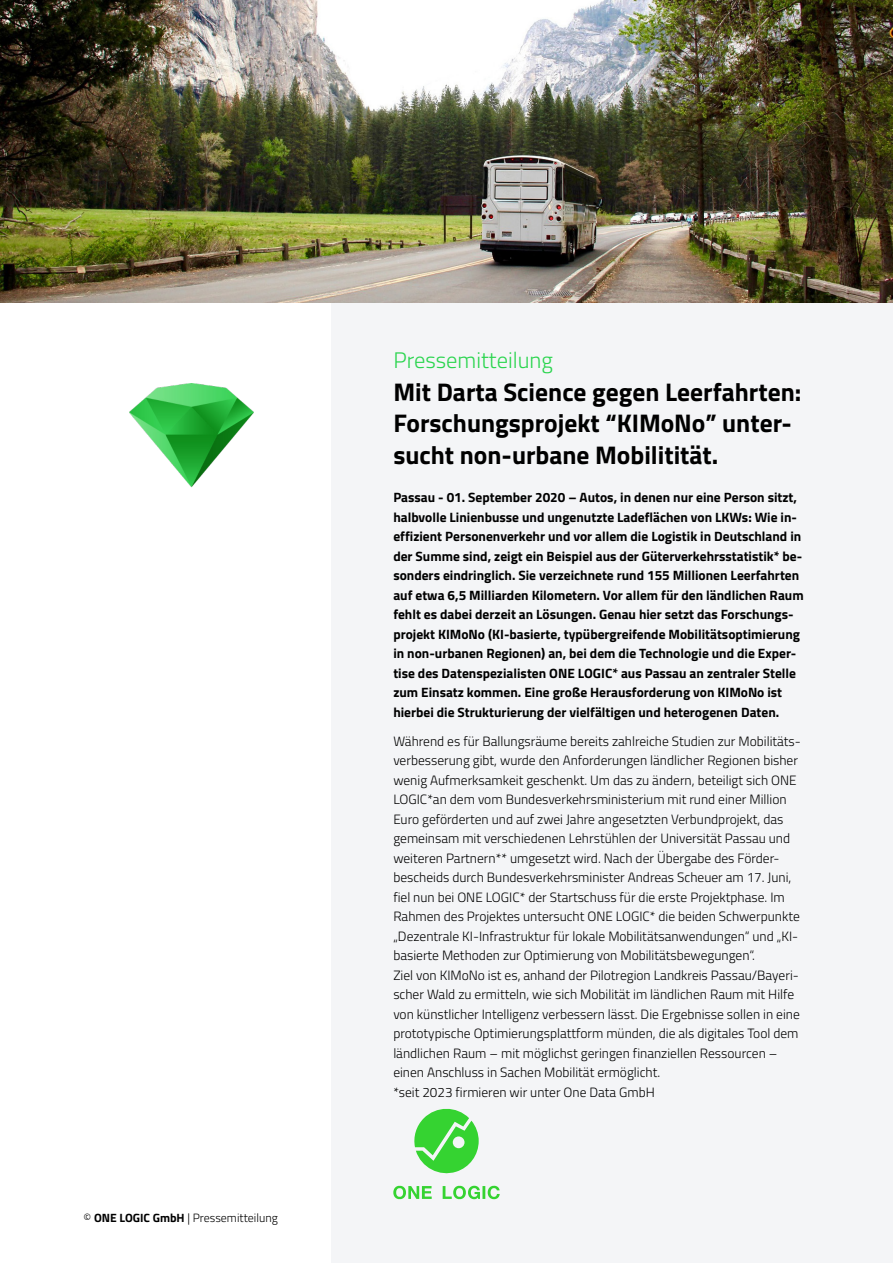
<style>
.page{position:relative;width:893px;height:1263px;background:#fff}
.page>*{position:absolute;margin:0;border:0;box-sizing:border-box;transform-origin:0 0}
.t1{font:700 25.5px/31.5px "Cairo";color:#000}
.t2{font:300 22.5px "Cairo";color:#2bd54f}
.t3{font:300 13.5px/19.5px "Cairo";color:#000}
.t4{font:700 13.5px/19.5px "Cairo";color:#000}
.t5{font:300 12px "Cairo";color:#000}
.s1{font-weight:700}
</style>
<div class="page">
<div style="left:332px;top:0;width:561px;height:1263px;background:#f4f5f7"></div>
<img style="left:0;top:0;width:893px;height:303px">
<svg style="left:393px;top:1185px;width:107px;height:14px"></svg>
<svg style="left:414px;top:1108px;width:65px;height:66px"></svg>
<img style="left:130px;top:383px;width:124px;height:105px">
<p class="t5" style="left:84px;top:1209px;width:196px">© <span class="s1">ONE LOGIC GmbH</span> | Pressemitteilung</p>
<h2 class="t2" style="left:393px;top:344px;width:161px">Pressemitteilung</h2>
<h1 class="t1" style="left:393px;top:376px;width:409px">Mit Darta Science gegen Leerfahrten:<br>Forschungsprojekt “KIMoNo” unter&shy;sucht non-urbane Mobilitität.</h1>
<p class="t4" style="left:393px;top:487px;width:412px">Passau - 01. September 2020 – Autos, in denen nur eine Person sitzt, halbvolle Linienbusse und ungenutzte Ladeflächen von LKWs: Wie in&shy;effizient Personenverkehr und vor allem die Logistik in Deutschland in der Summe sind, zeigt ein Beispiel aus der Güterverkehrsstatistik* be&shy;sonders eindringlich. Sie verzeichnete rund 155 Millionen Leerfahrten auf etwa 6,5 Milliarden Kilometern. Vor allem für den ländlichen Raum fehlt es dabei derzeit an Lösungen. Genau hier setzt das Forschungs&shy;projekt KIMoNo (KI-basierte, typübergreifende Mobilitätsoptimierung in non-urbanen Regionen) an, bei dem die Technologie und die Exper&shy;tise des Datenspezialisten ONE LOGIC* aus Passau an zentraler Stelle zum Einsatz kommen. Eine große Herausforderung von KIMoNo ist hierbei die Strukturierung der vielfältigen und heterogenen Daten.</p>
<p class="t3" style="left:393px;top:731px;width:409px">Während es für Ballungsräume bereits zahlreiche Studien zur Mobilitäts&shy;verbesserung gibt, wurde den Anforderungen ländlicher Regionen bisher wenig Aufmerksamkeit geschenkt. Um das zu ändern, beteiligt sich ONE LOGIC*an dem vom Bundesverkehrsministerium mit rund einer Million Euro geförderten und auf zwei Jahre angesetzten Verbundprojekt, das gemeinsam mit verschiedenen Lehrstühlen der Universität Passau und weiteren Partnern** umgesetzt wird. Nach der Übergabe des Förder&shy;bescheids durch Bundesverkehrsminister Andreas Scheuer am 17. Juni, fiel nun bei ONE LOGIC* der Startschuss für die erste Projektphase. Im Rahmen des Projektes untersucht ONE LOGIC* die beiden Schwerpunkte „Dezentrale KI-Infrastruktur für lokale Mobilitätsanwendungen“ und „KI&shy;basierte Methoden zur Optimierung von Mobilitätsbewegungen“.<br>Ziel von KIMoNo ist es, anhand der Pilotregion Landkreis Passau/Bayeri&shy;scher Wald zu ermitteln, wie sich Mobilität im ländlichen Raum mit Hilfe von künstlicher Intelligenz verbessern lässt. Die Ergebnisse sollen in eine prototypische Optimierungsplattform münden, die als digitales Tool dem ländlichen Raum – mit möglichst geringen finanziellen Ressourcen – einen Anschluss in Sachen Mobilität ermöglicht.<br>*seit 2023 firmieren wir unter One Data GmbH</p>
</div>
